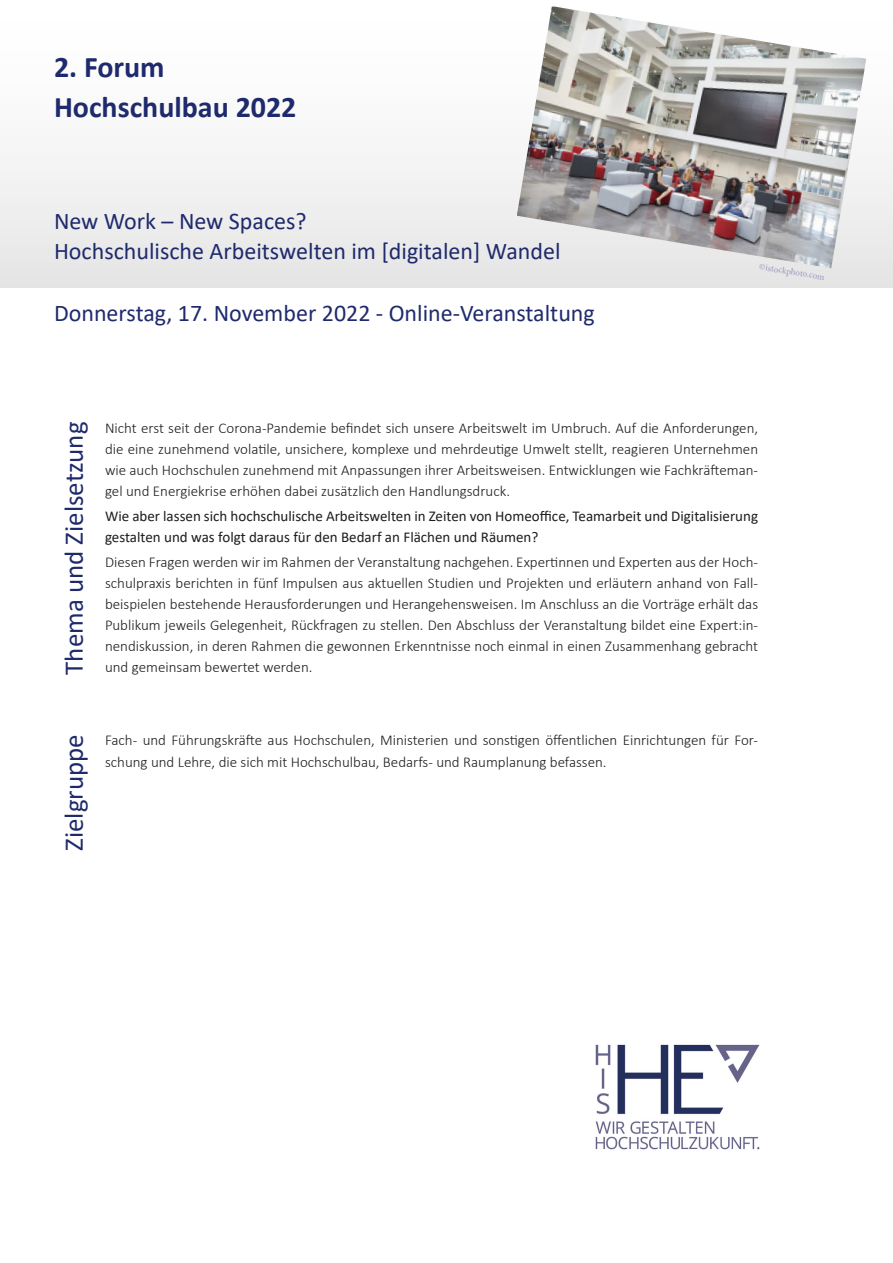
<style>
.page{position:relative;width:893px;height:1263px;background:#fff}
.page>*{position:absolute;margin:0;border:0;box-sizing:border-box;transform-origin:0 0}
.Ü1{font:700 30px "Calibri";color:#1f2a6c}
.Ü1_Inhalt{font:27px "Calibri";color:#1f2a6c}
.Ü1_Inhalt-2{font:24px "Calibri";color:#1f2a6c}
.Fließtext{font:300 15px/21px "Calibri";color:#1d1d1b;text-align:justify}
.Fließtext-2{font:15px/21px "Calibri";color:#1d1d1b}
.t1{font:9px "Minion Pro";color:#9b9ac0}
</style>
<div class="page">
<div style="left:0;top:0;width:893px;height:287px;background:linear-gradient(to bottom,#fff,#e7e7e7)"></div>
<img style="left:595px;top:1044px;width:165px;height:106px">
<img style="left:517px;top:6px;width:349px;height:262px">
<p class="Ü1" style="left:54px;top:45px;width:112px">2. Forum</p>
<p class="Ü1" style="left:54px;top:86px;width:244px">Hochschulbau 2022</p>
<p class="Ü1_Inhalt-2" style="left:54px;top:204px;width:254px">New Work – New Spaces?</p>
<p class="Ü1_Inhalt-2" style="left:54px;top:234px;width:508px">Hochschulische Arbeitswelten im [digitalen] Wandel</p>
<p class="Ü1_Inhalt-2" style="left:54px;top:296px;width:542px">Donnerstag, 17. November 2022 - Online-Veranstaltung</p>
<p class="t1" style="left:760px;top:261px;width:68px;rotate:9deg">©istockphoto.com</p>
<p class="Ü1_Inhalt" style="left:55px;top:675px;width:255px;rotate:-90deg">Thema und Zielsetzung</p>
<p class="Fließtext" style="left:105px;top:417px;width:655px">Nicht erst seit der Corona-Pandemie befindet sich unsere Arbeitswelt im Umbruch. Auf die Anforderungen, die eine zunehmend volatile, unsichere, komplexe und mehrdeutige Umwelt stellt, reagieren Unternehmen wie auch Hochschulen zunehmend mit Anpassungen ihrer Arbeitsweisen. Entwicklungen wie Fachkräfteman&shy;gel und Energiekrise erhöhen dabei zusätzlich den Handlungsdruck.</p>
<p class="Fließtext-2" style="left:105px;top:505px;width:655px">Wie aber lassen sich hochschulische Arbeitswelten in Zeiten von Homeoffice, Teamarbeit und Digitalisierung gestalten und was folgt daraus für den Bedarf an Flächen und Räumen?</p>
<p class="Fließtext" style="left:105px;top:552px;width:655px">Diesen Fragen werden wir im Rahmen der Veranstaltung nachgehen. Expertinnen und Experten aus der Hoch&shy;schulpraxis berichten in fünf Impulsen aus aktuellen Studien und Projekten und erläutern anhand von Fall&shy;beispielen bestehende Herausforderungen und Herangehensweisen. Im Anschluss an die Vorträge erhält das Publikum jeweils Gelegenheit, Rückfragen zu stellen. Den Abschluss der Veranstaltung bildet eine Expert:in&shy;nendiskussion, in deren Rahmen die gewonnen Erkenntnisse noch einmal in einen Zusammenhang gebracht und gemeinsam bewertet werden.</p>
<p class="Ü1_Inhalt" style="left:55px;top:851px;width:118px;rotate:-90deg">Zielgruppe</p>
<p class="Fließtext" style="left:105px;top:730px;width:655px">Fach- und Führungskräfte aus Hochschulen, Ministerien und sonstigen öffentlichen Einrichtungen für For&shy;schung und Lehre, die sich mit Hochschulbau, Bedarfs- und Raumplanung befassen.</p>
</div>
